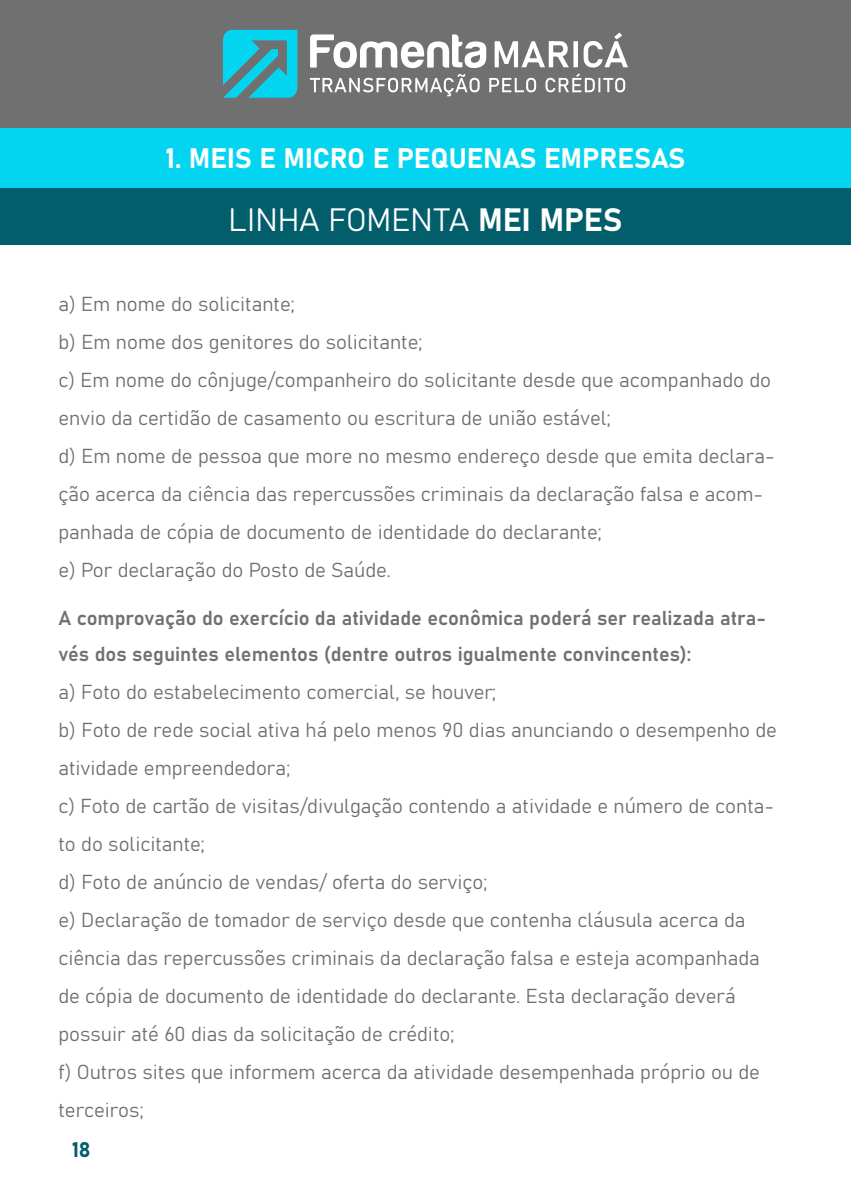
<style>
.page{position:relative;width:851px;height:1191px;background:#fff}
.page>*{position:absolute;margin:0;border:0;box-sizing:border-box;transform-origin:0 0}
.t1{font:32px "Bahnschrift";color:#fff}
.t2{font:27.8px "Bahnschrift";color:#fff}
.t3{font:20.8px "Bahnschrift";color:#025e6b}
.t4{font:20px/38px "Bahnschrift";color:#717070}
</style>
<div class="page">
<div style="left:0;top:128px;width:850px;height:61px;background:#03d5f1"></div>
<div style="left:0;top:0;width:850px;height:128px;background:#707070"></div>
<svg style="left:223px;top:30px;width:74px;height:68px"></svg>
<svg style="left:310px;top:33px;width:318px;height:63px"></svg>
<div style="left:0;top:189px;width:850px;height:56px;background:#025e6b"></div>
<hr style="left:850px;top:128px;width:1px;height:61px;background:#03d5f1">
<h2 class="t2" style="left:166px;top:137px;width:521px">1. MEIS E MICRO E PEQUENAS EMPRESAS</h2>
<h1 class="t1" style="left:228px;top:196px;width:395px">LINHA FOMENTA MEI MPES</h1>
<p class="t4" style="left:58px;top:283px;width:717px">a) Em nome do solicitante;<br>b) Em nome dos genitores do solicitante;<br>c) Em nome do cônjuge/companheiro do solicitante desde que acompanhado do envio da certidão de casamento ou escritura de união estável;<br>d) Em nome de pessoa que more no mesmo endereço desde que emita declara&shy;ção acerca da ciência das repercussões criminais da declaração falsa e acom&shy;panhada de cópia de documento de identidade do declarante;<br>e) Por declaração do Posto de Saúde.</p>
<p class="t4" style="left:58px;top:598px;width:709px;line-height:36px">A comprovação do exercício da atividade econômica poderá ser realizada atra&shy;vés dos seguintes elementos (dentre outros igualmente convincentes):</p>
<p class="t4" style="left:58px;top:671px;width:720px">a) Foto do estabelecimento comercial, se houver;<br>b) Foto de rede social ativa há pelo menos 90 dias anunciando o desempenho de atividade empreendedora;<br>c) Foto de cartão de visitas/divulgação contendo a atividade e número de conta&shy;to do solicitante;<br>d) Foto de anúncio de vendas/ oferta do serviço;<br>e) Declaração de tomador de serviço desde que contenha cláusula acerca da ciência das repercussões criminais da declaração falsa e esteja acompanhada de cópia de documento de identidade do declarante. Esta declaração deverá possuir até 60 dias da solicitação de crédito;<br>f) Outros sites que informem acerca da atividade desempenhada próprio ou de terceiros;</p>
<p class="t3" style="left:72px;top:1133px;width:20px">18</p>
</div>
